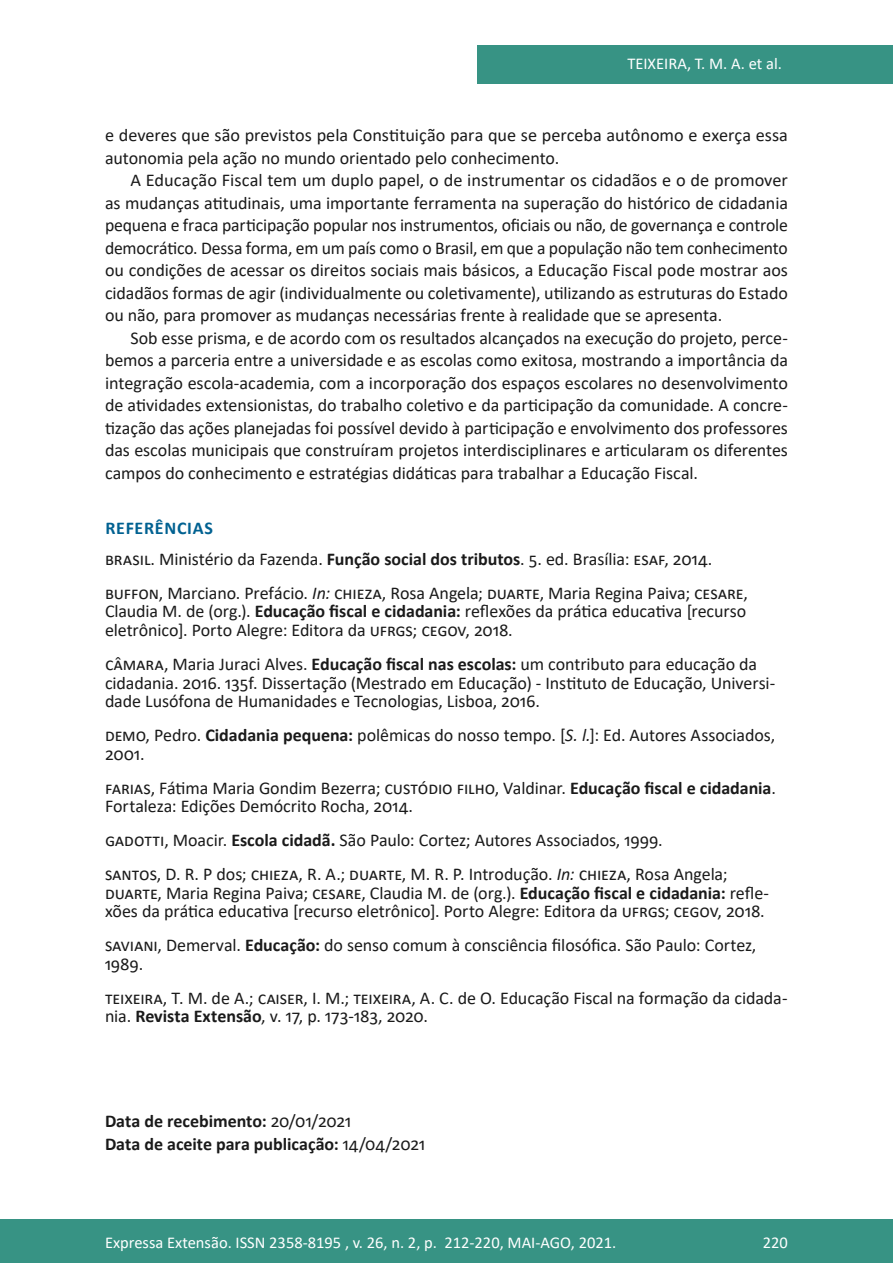
<style>
.page{position:relative;width:893px;height:1263px;background:#fff}
.page>*{position:absolute;margin:0;border:0;box-sizing:border-box;transform-origin:0 0}
.Principal_-_Texto{font:18px/22.5px "Calibri";letter-spacing:-.005em;color:#1a1a1a;text-align:justify}
.Principal_-_Referênc{font:18px/18.8px "Calibri";letter-spacing:-.005em;color:#1a1a1a}
.Principal_-_Data_Fim{font:700 18px "Calibri";color:#1a1a1a}
.Principal_-_Intertít{font:700 18px "Calibri";letter-spacing:.04em;color:#006191}
.t1{font:16.5px "Calibri";color:#fff}
.s1{font-weight:700}
.s2{font-style:italic}
.s3{font-weight:400}
</style>
<div class="page">
<div style="left:477px;top:45px;width:416px;height:39px;background:#379384"></div>
<div style="left:0;top:1219px;width:893px;height:44px;background:#379384"></div>
<p class="t1" style="left:627px;top:52px;width:156px">TEIXEIRA, T. M. A. et al.</p>
<p class="Principal_-_Texto" style="left:105px;top:123px;width:684px">e deveres que são previstos pela Constituição para que se perceba autônomo e exerça essa autonomia pela ação no mundo orientado pelo conhecimento.</p>
<p class="Principal_-_Texto" style="left:105px;top:168px;width:684px;text-indent:26px">A Educação Fiscal tem um duplo papel, o de instrumentar os cidadãos e o de promover as mudanças atitudinais, uma importante ferramenta na superação do histórico de cidadania pequena e fraca participação popular nos instrumentos, oficiais ou não, de governança e controle democrático. Dessa forma, em um país como o Brasil, em que a população não tem conhecimento ou condições de acessar os direitos sociais mais básicos, a Educação Fiscal pode mostrar aos cidadãos formas de agir (individualmente ou coletivamente), utilizando as estruturas do Estado ou não, para promover as mudanças necessárias frente à realidade que se apresenta.</p>
<p class="Principal_-_Texto" style="left:105px;top:326px;width:684px;text-indent:26px">Sob esse prisma, e de acordo com os resultados alcançados na execução do projeto, perce&shy;bemos a parceria entre a universidade e as escolas como exitosa, mostrando a importância da integração escola-academia, com a incorporação dos espaços escolares no desenvolvimento de atividades extensionistas, do trabalho coletivo e da participação da comunidade. A concre&shy;tização das ações planejadas foi possível devido à participação e envolvimento dos professores das escolas municipais que construíram projetos interdisciplinares e articularam os diferentes campos do conhecimento e estratégias didáticas para trabalhar a Educação Fiscal.</p>
<p class="Principal_-_Intertít" style="left:105px;top:515px;width:109px">REFERÊNCIAS</p>
<p class="Principal_-_Referênc" style="left:105px;top:549px;width:609px">BRASIL. Ministério da Fazenda. <span class="s1">Função social dos tributos</span>. 5. ed. Brasília: ESAF, 2014.</p>
<p class="Principal_-_Referênc" style="left:105px;top:583px;width:644px;text-align:justify">BUFFON, Marciano. Prefácio. <span class="s2">In:</span> CHIEZA, Rosa Angela; DUARTE, Maria Regina Paiva; CESARE, Claudia M. de (org.). <span class="s1">Educação fiscal e cidadania:</span> reflexões da prática educativa [recurso eletrônico]. Porto Alegre: Editora da UFRGS; CEGOV, 2018.</p>
<p class="Principal_-_Referênc" style="left:105px;top:654px;width:672px">CÂMARA, Maria Juraci Alves. <span class="s1">Educação fiscal nas escolas:</span> um contributo para educação da cidadania. 2016. 135f. Dissertação (Mestrado em Educação) - Instituto de Educação, Universi&shy;dade Lusófona de Humanidades e Tecnologias, Lisboa, 2016.</p>
<p class="Principal_-_Referênc" style="left:105px;top:725px;width:672px">DEMO, Pedro. <span class="s1">Cidadania pequena:</span> polêmicas do nosso tempo. [<span class="s2">S. l.</span>]: Ed. Autores Associados,<br>2001.</p>
<p class="Principal_-_Referênc" style="left:105px;top:778px;width:672px">FARIAS, Fátima Maria Gondim Bezerra; CUSTÓDIO FILHO, Valdinar. <span class="s1">Educação fiscal e cidadania</span>.<br>Fortaleza: Edições Demócrito Rocha, 2014.</p>
<p class="Principal_-_Referênc" style="left:105px;top:830px;width:559px">GADOTTI, Moacir. <span class="s1">Escola cidadã.</span> São Paulo: Cortez; Autores Associados, 1999.</p>
<p class="Principal_-_Referênc" style="left:105px;top:864px;width:666px">SANTOS, D. R. P dos; CHIEZA, R. A.; DUARTE, M. R. P. Introdução. <span class="s2">In:</span> CHIEZA, Rosa Angela;<br>DUARTE, Maria Regina Paiva; CESARE, Claudia M. de (org.). <span class="s1">Educação fiscal e cidadania:</span> refle&shy;xões da prática educativa [recurso eletrônico]. Porto Alegre: Editora da UFRGS; CEGOV, 2018.</p>
<p class="Principal_-_Referênc" style="left:105px;top:935px;width:653px">SAVIANI, Demerval. <span class="s1">Educação:</span> do senso comum à consciência filosófica. São Paulo: Cortez,<br>1989.</p>
<p class="Principal_-_Referênc" style="left:105px;top:988px;width:684px">TEIXEIRA, T. M. de A.; CAISER, I. M.; TEIXEIRA, A. C. de O. Educação Fiscal na formação da cidada&shy;nia. <span class="s1">Revista Extensão</span>, v. 17, p. 173-183, 2020.</p>
<p class="Principal_-_Data_Fim" style="left:105px;top:1109px;width:248px">Data de recebimento: <span class="s3">20/01/2021</span></p>
<p class="Principal_-_Data_Fim" style="left:105px;top:1131px;width:322px">Data de aceite para publicação: <span class="s3">14/04/2021</span></p>
<p class="t1" style="left:105px;top:1230px;width:513px">Expressa Extensão. ISSN 2358-8195 , v. 26, n. 2, p. 212-220, MAI-AGO, 2021.</p>
<p class="t1" style="left:763px;top:1230px;width:27px">220</p>
</div>
